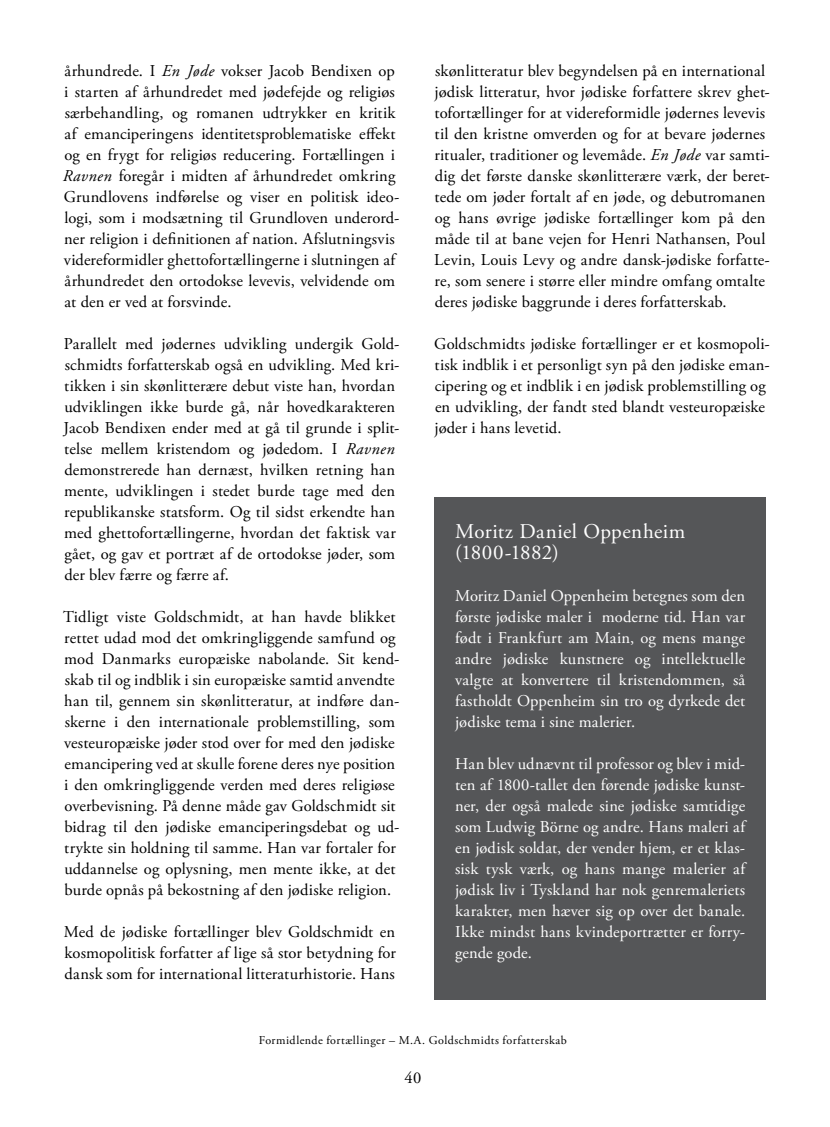
<style>
.page{position:relative;width:830px;height:1127px;background:#fff}
.page>*{position:absolute;margin:0;border:0;box-sizing:border-box;transform-origin:0 0}
.t1{font:21px/21px "Adobe Garamond Pro";letter-spacing:.02em;color:#fff}
.t2{font:16.5px/21px "Adobe Garamond Pro";letter-spacing:.01em;color:#000}
.t3{font:16.5px/21px "Adobe Garamond Pro";letter-spacing:.01em;color:#fff;text-align:justify}
.t4{font:12px "Adobe Garamond Pro";letter-spacing:.04em;color:#000}
.s1{font-style:italic}
</style>
<div class="page">
<div style="left:434px;top:497px;width:331px;height:502px;background:#555658"></div>
<p class="t2" style="left:63px;top:61px;width:338px">århundrede. I <span class="s1">En Jøde</span> vokser Jacob Bendixen op i starten af århundredet med jødefejde og religiøs særbehandling, og romanen udtrykker en kritik af emanciperingens identitetsproblematiske effekt og en frygt for religiøs reducering. Fortællingen i <span class="s1">Ravnen</span> foregår i midten af århundredet omkring Grundlovens indførelse og viser en politisk ideo&shy;logi, som i modsætning til Grundloven underord&shy;ner religion i definitionen af nation. Afslutningsvis videreformidler ghettofortællingerne i slutningen af århundredet den ortodokse levevis, velvidende om at den er ved at forsvinde.</p>
<p class="t2" style="left:64px;top:334px;width:337px">Parallelt med jødernes udvikling undergik Gold&shy;schmidts forfatterskab også en udvikling. Med kri&shy;tikken i sin skønlitterære debut viste han, hvordan udviklingen ikke burde gå, når hovedkarakteren Jacob Bendixen ender med at gå til grunde i split&shy;telse mellem kristendom og jødedom. I <span class="s1">Ravnen </span>demonstrerede han dernæst, hvilken retning han mente, udviklingen i stedet burde tage med den republikanske statsform. Og til sidst erkendte han med ghettofortællingerne, hvordan det faktisk var gået, og gav et portræt af de ortodokse jøder, som der blev færre og færre af.</p>
<p class="t2" style="left:63px;top:607px;width:338px">Tidligt viste Goldschmidt, at han havde blikket rettet udad mod det omkringliggende samfund og mod Danmarks europæiske nabolande. Sit kend&shy;skab til og indblik i sin europæiske samtid anvendte han til, gennem sin skønlitteratur, at indføre dan&shy;skerne i den internationale problemstilling, som vesteuropæiske jøder stod over for med den jødiske emancipering ved at skulle forene deres nye position i den omkringliggende verden med deres religiøse overbevisning. På denne måde gav Goldschmidt sit bidrag til den jødiske emanciperingsdebat og ud&shy;trykte sin holdning til samme. Han var fortaler for uddannelse og oplysning, men mente ikke, at det burde opnås på bekostning af den jødiske religion.</p>
<p class="t2" style="left:64px;top:922px;width:333px;text-align:justify">Med de jødiske fortællinger blev Goldschmidt en kosmopolitisk forfatter af lige så stor betydning for dansk som for international litteraturhistorie. Hans</p>
<p class="t2" style="left:434px;top:61px;width:337px">skønlitteratur blev begyndelsen på en international jødisk litteratur, hvor jødiske forfattere skrev ghet&shy;tofortællinger for at videreformidle jødernes levevis til den kristne omverden og for at bevare jødernes ritualer, traditioner og levemåde. <span class="s1">En Jøde</span> var samti&shy;dig det første danske skønlitterære værk, der beret&shy;tede om jøder fortalt af en jøde, og debutromanen og hans øvrige jødiske fortællinger kom på den måde til at bane vejen for Henri Nathansen, Poul Levin, Louis Levy og andre dansk-jødiske forfatte&shy;re, som senere i større eller mindre omfang omtalte deres jødiske baggrunde i deres forfatterskab.</p>
<p class="t2" style="left:434px;top:334px;width:337px">Goldschmidts jødiske fortællinger er et kosmopoli&shy;tisk indblik i et personligt syn på den jødiske eman&shy;cipering og et indblik i en jødisk problemstilling og en udvikling, der fandt sted blandt vesteuropæiske jøder i hans levetid.</p>
<p class="t1" style="left:455px;top:521px;width:232px">Moritz Daniel Oppenheim (1800-1882)</p>
<p class="t3" style="left:455px;top:585px;width:291px">Moritz Daniel Oppenheim betegnes som den første jødiske maler i moderne tid. Han var født i Frankfurt am Main, og mens mange andre jødiske kunstnere og intellektuelle valgte at konvertere til kristendommen, så fastholdt Oppenheim sin tro og dyrkede det jødiske tema i sine malerier.</p>
<p class="t3" style="left:455px;top:753px;width:291px">Han blev udnævnt til professor og blev i mid&shy;ten af 1800-tallet den førende jødiske kunst&shy;ner, der også malede sine jødiske samtidige som Ludwig Börne og andre. Hans maleri af en jødisk soldat, der vender hjem, er et klas&shy;sisk tysk værk, og hans mange malerier af jødisk liv i Tyskland har nok genremaleriets karakter, men hæver sig op over det banale.<br>Ikke mindst hans kvindeportrætter er forry&shy;gende gode.</p>
<p class="t4" style="left:258px;top:1033px;width:309px">Formidlende fortællinger – M.A. Goldschmidts forfatterskab</p>
<p class="t2" style="left:404px;top:1068px;width:18px">40</p>
</div>
